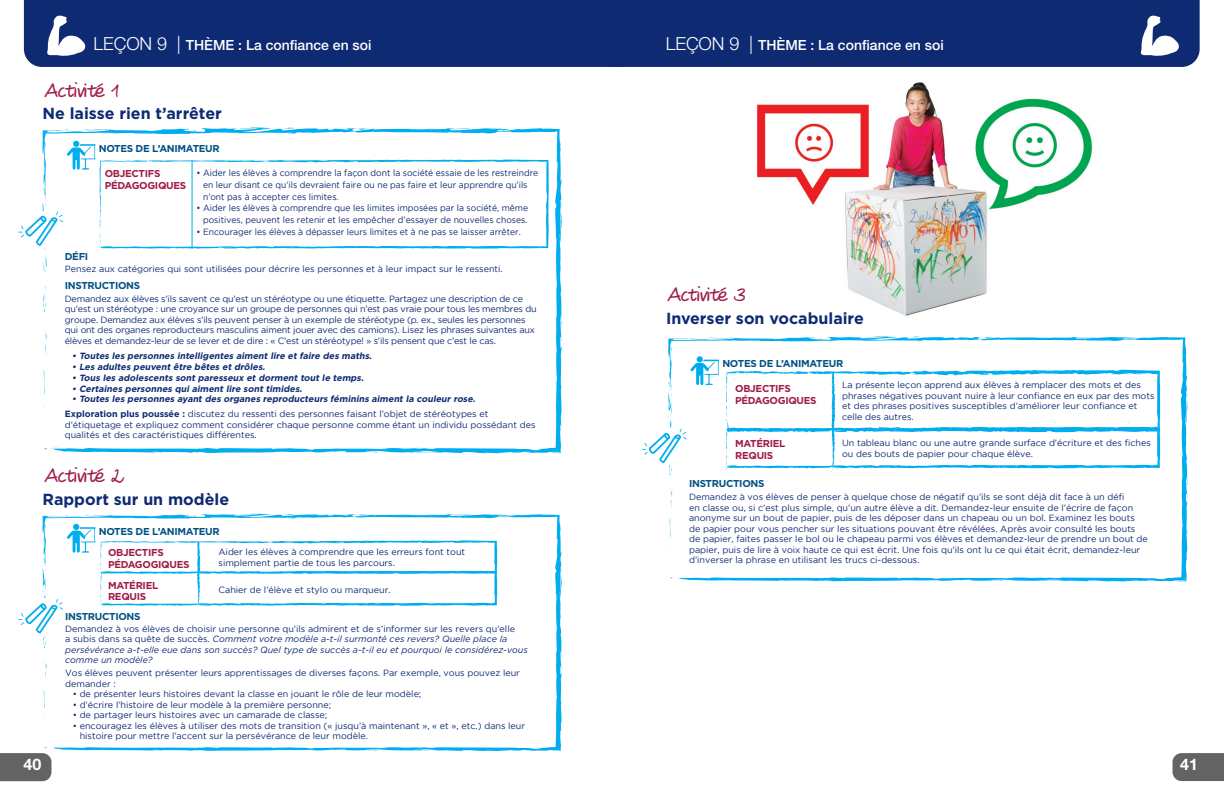
<style>
.page{position:relative;width:1224px;height:792px;background:#fff}
.page>*{position:absolute;margin:0;border:0;box-sizing:border-box;transform-origin:0 0}
.t1{font:21px "Veneto Handwriting Pro";color:#a01c47}
.t2{font:700 16px "Gotham";color:#0e2a72}
.t3{font:700 16px "Helvetica Neue LT Std";color:#fff}
.t4{font:500 14px "Helvetica Neue LT Std";color:#fff}
.t5{font:700 10px "Gotham";letter-spacing:-.03em;color:#005284}
.t6{font:700 10px/12px "Gotham";letter-spacing:-.03em;color:#a01c47}
.t7{font:9px/10.5px "Gotham";color:#0e2a72}
.t8{font:9px/10.5px "Gotham";letter-spacing:-.02em;color:#0e2a72}
.t9{font:9px/11.7px "Gotham";color:#0e2a72;scale:.95 1}
.t10{font:italic 700 9px/15px "Gotham";color:#0e2a72;text-align:center}
.t11{font:italic 9px/10.5px "Gotham";color:#0e2a72}
.s1{font-weight:300;font-size:18px}
.s2{font-style:normal}
.s3{font-weight:400;font-style:normal}
</style>
<div class="page">
<img style="left:757px;top:82px;width:336px;height:234px">
<svg style="left:43px;top:128px;width:519px;height:325px"></svg>
<svg style="left:501px;top:129px;width:13px;height:2px"></svg>
<svg style="left:281px;top:128px;width:14px;height:6px"></svg>
<svg style="left:43px;top:446px;width:15px;height:5px"></svg>
<svg style="left:556px;top:263px;width:6px;height:16px"></svg>
<svg style="left:43px;top:514px;width:519px;height:237px"></svg>
<svg style="left:556px;top:612px;width:6px;height:12px"></svg>
<svg style="left:669px;top:337px;width:519px;height:245px"></svg>
<svg style="left:669px;top:576px;width:15px;height:4px"></svg>
<svg style="left:1182px;top:438px;width:5px;height:13px"></svg>
<div style="left:24px;top:0;width:588px;height:67px;background:#0e2a72"></div>
<div style="left:612px;top:0;width:588px;height:67px;background:#0e2a72"></div>
<svg style="left:1140px;top:15px;width:40px;height:40px"></svg>
<svg style="left:46px;top:15px;width:40px;height:40px"></svg>
<svg style="left:18px;top:129px;width:120px;height:186px"></svg>
<svg style="left:18px;top:514px;width:496px;height:136px"></svg>
<svg style="left:642px;top:336px;width:519px;height:141px"></svg>
<svg style="left:0;top:746px;width:58px;height:35px"></svg>
<svg style="left:1173px;top:753px;width:51px;height:28px"></svg>
<h3 class="t4" style="left:94px;top:36px;width:279px"><span class="s1">LEÇON 9 |</span> THÈME : La confiance en soi</h3>
<h3 class="t4" style="left:666px;top:36px;width:279px"><span class="s1">LEÇON 9 |</span> THÈME : La confiance en soi</h3>
<h1 class="t1" style="left:45px;top:78px;width:76px">Activité 1</h1>
<h2 class="t2" style="left:42px;top:103px;width:181px">Ne laisse rien t’arrêter</h2>
<p class="t5" style="left:99px;top:141px;width:122px">NOTES DE L’ANIMATEUR</p>
<p class="t5" style="left:65px;top:250px;width:25px">DÉFI</p>
<p class="t6" style="left:105px;top:167px;width:83px">OBJECTIFS<br>PÉDAGOGIQUES</p>
<p class="t9" style="left:203px;top:167px;width:354px;text-indent:-7px">• Aider les élèves à comprendre la façon dont la société essaie de les restreindre en leur disant ce qu’ils devraient faire ou ne pas faire et leur apprendre qu’ils n’ont pas à accepter ces limites.</p>
<p class="t9" style="left:196px;top:202px;width:351px;text-align:right">• Aider les élèves à comprendre que les limites imposées par la société, même positives, peuvent les retenir et les empêcher d’essayer de nouvelles choses.</p>
<p class="t9" style="left:196px;top:226px;width:343px">• Encourager les élèves à dépasser leurs limites et à ne pas se laisser arrêter.</p>
<p class="t7" style="left:65px;top:263px;width:440px">Pensez aux catégories qui sont utilisées pour décrire les personnes et à leur impact sur le ressenti.</p>
<p class="t5" style="left:65px;top:279px;width:77px">INSTRUCTIONS</p>
<p class="t8" style="left:65px;top:293px;width:473px">Demandez aux élèves s’ils savent ce qu’est un stéréotype ou une étiquette. Partagez une description de ce qu’est un stéréotype : une croyance sur un groupe de personnes qui n’est pas vraie pour tous les membres du groupe. Demandez aux élèves s’ils peuvent penser à un exemple de stéréotype (p. ex., seules les personnes qui ont des organes reproducteurs masculins aiment jouer avec des camions). Lisez les phrases suivantes aux élèves et demandez-leur de se lever et de dire : « C’est un stéréotype! » s’ils pensent que c’est le cas.</p>
<p class="t10" style="left:72px;top:348px;width:304px">• Toutes les personnes intelligentes aiment lire et faire des maths.</p>
<p class="t10" style="left:72px;top:359px;width:197px">• Les adultes peuvent être bêtes et drôles.</p>
<p class="t10" style="left:72px;top:370px;width:296px">• Tous les adolescents sont paresseux et dorment tout le temps.</p>
<p class="t10" style="left:72px;top:381px;width:234px">• Certaines personnes qui aiment lire sont timides.</p>
<p class="t10" style="left:65px;top:392px;width:425px">• Toutes les personnes ayant des organes reproducteurs féminins aiment la couleur rose.<br><span class="s2">Exploration plus poussée :</span> <span class="s3">discutez du ressenti des personnes faisant l’objet de stéréotypes et</span></p>
<p class="t7" style="left:65px;top:419px;width:472px">d’étiquetage et expliquez comment considérer chaque personne comme étant un individu possédant des qualités et des caractéristiques différentes.</p>
<h1 class="t1" style="left:45px;top:463px;width:81px">Activité 2</h1>
<h2 class="t2" style="left:42px;top:488px;width:188px">Rapport sur un modèle</h2>
<p class="t5" style="left:99px;top:524px;width:122px">NOTES DE L’ANIMATEUR</p>
<p class="t6" style="left:108px;top:546px;width:83px">OBJECTIFS<br>PÉDAGOGIQUES</p>
<p class="t6" style="left:108px;top:580px;width:52px;line-height:11px">MATÉRIEL<br>REQUIS</p>
<p class="t5" style="left:65px;top:610px;width:77px">INSTRUCTIONS</p>
<p class="t7" style="left:219px;top:545px;width:248px;line-height:11.7px">Aider les élèves à comprendre que les erreurs font tout simplement partie de tous les parcours.</p>
<p class="t7" style="left:219px;top:584px;width:174px">Cahier de l’élève et stylo ou marqueur.</p>
<p class="t11" style="left:65px;top:623px;width:464px"><span class="s2">Demandez à vos élèves de choisir une personne qu’ils admirent et de s’informer sur les revers qu’elle<br>a subis dans sa quête de succès.</span> Comment votre modèle a-t-il surmonté ces revers? Quelle place la persévérance a-t-elle eue dans son succès? Quel type de succès a-t-il eu et pourquoi le considérez-vous comme un modèle?</p>
<p class="t7" style="left:65px;top:667px;width:456px">Vos élèves peuvent présenter leurs apprentissages de diverses façons. Par exemple, vous pouvez leur demander :</p>
<p class="t7" style="left:73px;top:688px;width:350px">• de présenter leurs histoires devant la classe en jouant le rôle de leur modèle;</p>
<p class="t7" style="left:73px;top:699px;width:260px">• d’écrire l’histoire de leur modèle à la première personne;</p>
<p class="t7" style="left:73px;top:709px;width:256px">• de partager leurs histoires avec un camarade de classe;</p>
<p class="t7" style="left:80px;top:720px;width:447px;text-indent:-7px">• encouragez les élèves à utiliser des mots de transition (« jusqu’à maintenant », « et », etc.) dans leur histoire pour mettre l’accent sur la persévérance de leur modèle.</p>
<h1 class="t1" style="left:667px;top:282px;width:80px">Activité 3</h1>
<h2 class="t2" style="left:666px;top:307px;width:199px">Inverser son vocabulaire</h2>
<p class="t5" style="left:722px;top:357px;width:122px">NOTES DE L’ANIMATEUR</p>
<p class="t7" style="left:842px;top:380px;width:314px">La présente leçon apprend aux élèves à remplacer des mots et des phrases négatives pouvant nuire à leur confiance en eux par des mots et des phrases positives susceptibles d’améliorer leur confiance et celle des autres.</p>
<p class="t6" style="left:735px;top:383px;width:83px">OBJECTIFS<br>PÉDAGOGIQUES</p>
<p class="t6" style="left:735px;top:438px;width:52px">MATÉRIEL<br>REQUIS</p>
<p class="t7" style="left:842px;top:437px;width:310px">Un tableau blanc ou une autre grande surface d’écriture et des fiches ou des bouts de papier pour chaque élève.</p>
<p class="t5" style="left:689px;top:477px;width:77px">INSTRUCTIONS</p>
<p class="t7" style="left:689px;top:492px;width:460px">Demandez à vos élèves de penser à quelque chose de négatif qu’ils se sont déjà dit face à un défi<br>en classe ou, si c’est plus simple, qu’un autre élève a dit. Demandez-leur ensuite de l’écrire de façon anonyme sur un bout de papier, puis de les déposer dans un chapeau ou un bol. Examinez les bouts de papier pour vous pencher sur les situations pouvant être révélées. Après avoir consulté les bouts de papier, faites passer le bol ou le chapeau parmi vos élèves et demandez-leur de prendre un bout de papier, puis de lire à voix haute ce qui est écrit. Une fois qu’ils ont lu ce qui était écrit, demandez-leur d’inverser la phrase en utilisant les trucs ci-dessous.</p>
<h2 class="t3" style="left:24px;top:755px;width:19px">40</h2>
<h2 class="t3" style="left:1180px;top:755px;width:19px">41</h2>
</div>
